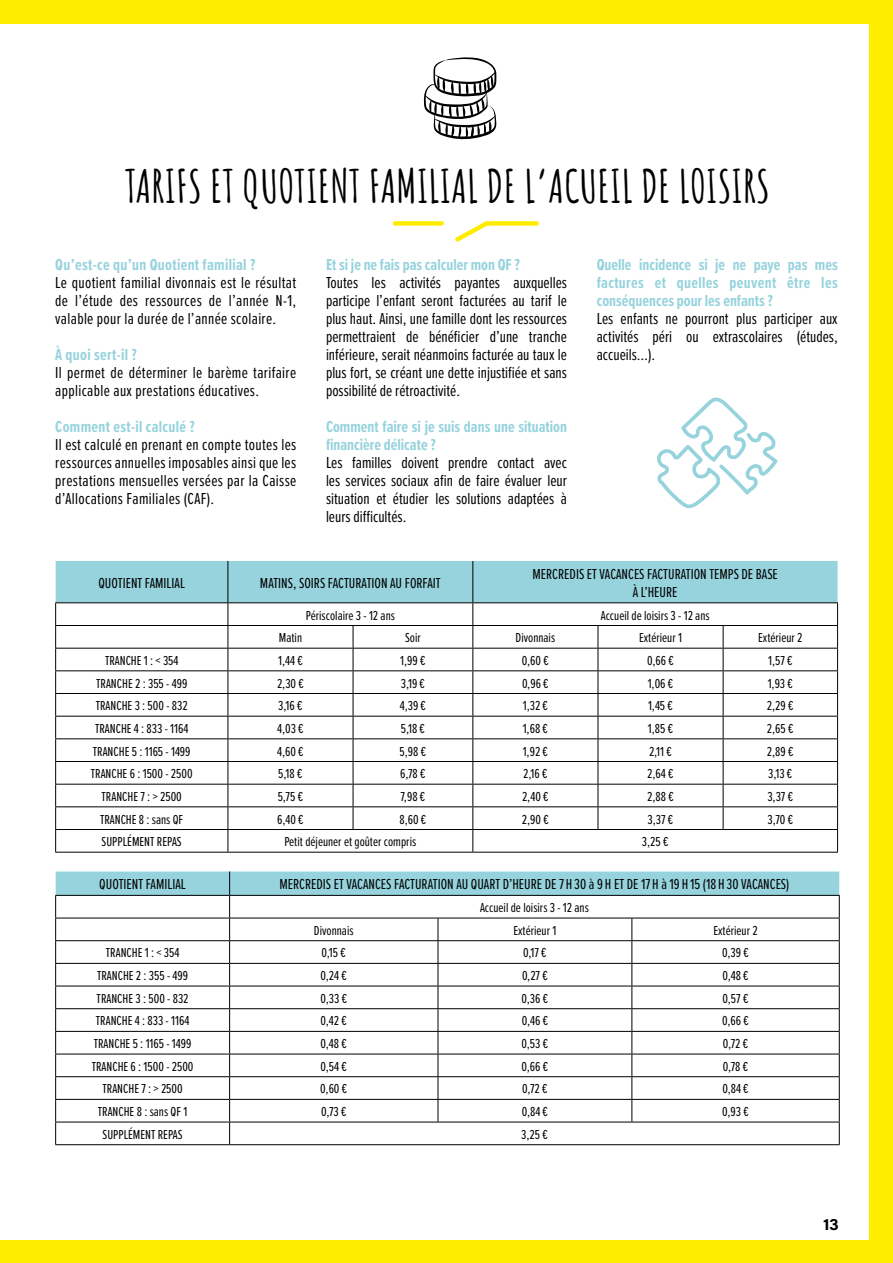
<style>
.page{position:relative;width:893px;height:1263px;background:#fff}
.page>*{position:absolute;margin:0;border:0;box-sizing:border-box;transform-origin:0 0}
.t1{font:700 45px "Amatic SC";color:#000}
.t2{font:16.5px/18px "Proxima Nova Ex Cn";letter-spacing:.02em;color:#000;text-align:justify}
.t3{font:700 16.5px/18px "Proxima Nova Ex Cn";color:#96d3dd}
.t4{font:700 16.5px "Proxima Nova Ex Cn";letter-spacing:.02em;color:#96d3dd}
.t5{font:16.5px "Acumin Variable Concept";color:#000}
.t6{font:15px/18px "Proxima Nova Ex Cn";color:#000;text-align:center}
.t7{font:13.5px "Proxima Nova Ex Cn";color:#000}
</style>
<div class="page">
<div style="left:870px;top:0;width:23px;height:1263px;background:#ffed00"></div>
<div style="left:0;top:0;width:893px;height:23px;background:#ffed00"></div>
<div style="left:0;top:1241px;width:893px;height:22px;background:#ffed00"></div>
<div style="left:395px;top:221px;width:47px;height:5px;background:#ffed00"></div>
<svg style="left:455px;top:221px;width:84px;height:21px"></svg>
<svg style="left:55px;top:561px;width:783px;height:291px"></svg>
<hr style="left:55px;top:852px;width:173px;height:1px;background:#000">
<hr style="left:228px;top:852px;width:125px;height:1px;background:#000">
<hr style="left:353px;top:852px;width:120px;height:1px;background:#000">
<hr style="left:473px;top:852px;width:125px;height:1px;background:#000">
<hr style="left:598px;top:852px;width:125px;height:1px;background:#000">
<hr style="left:723px;top:852px;width:115px;height:1px;background:#000">
<svg style="left:55px;top:871px;width:785px;height:273px"></svg>
<hr style="left:55px;top:1144px;width:175px;height:1px;background:#000">
<hr style="left:230px;top:1144px;width:208px;height:1px;background:#000">
<hr style="left:438px;top:1144px;width:194px;height:1px;background:#000">
<hr style="left:632px;top:1144px;width:208px;height:1px;background:#000">
<svg style="left:424px;top:57px;width:72px;height:83px"></svg>
<svg style="left:657px;top:397px;width:120px;height:111px"></svg>
<h1 class="t1" style="left:125px;top:152px;width:646px">TARIFS ET QUOTIENT FAMILIAL DE L’ACUEIL DE LOISIRS</h1>
<p class="t4" style="left:55px;top:253px;width:202px">Qu’est-ce qu’un Quotient familial ?</p>
<p class="t2" style="left:55px;top:273px;width:242px">Le quotient familial divonnais est le résultat de l’étude des ressources de l’année N-1, valable pour la durée de l’année scolaire.</p>
<p class="t4" style="left:55px;top:343px;width:83px">À quoi sert-il ?</p>
<p class="t2" style="left:55px;top:363px;width:242px">Il permet de déterminer le barème tarifaire applicable aux prestations éducatives.</p>
<p class="t4" style="left:55px;top:415px;width:141px">Comment est-il calculé ?</p>
<p class="t2" style="left:55px;top:435px;width:242px">Il est calculé en prenant en compte toutes les ressources annuelles imposables ainsi que les prestations mensuelles versées par la Caisse d’Allocations Familiales (CAF).</p>
<p class="t3" style="left:326px;top:255px;width:195px">Et si je ne fais pas calculer mon QF ?</p>
<p class="t2" style="left:326px;top:273px;width:242px">Toutes les activités payantes auxquelles participe l’enfant seront facturées au tarif le plus haut. Ainsi, une famille dont les ressources permettraient de bénéficier d’une tranche inférieure, serait néanmoins facturée au taux le plus fort, se créant une dette injustifiée et sans possibilité de rétroactivité.</p>
<p class="t3" style="left:326px;top:417px;width:242px">Comment faire si je suis dans une situation financière délicate ?</p>
<p class="t2" style="left:326px;top:453px;width:242px">Les familles doivent prendre contact avec les services sociaux afin de faire évaluer leur situation et étudier les solutions adaptées à leurs difficultés.</p>
<p class="t3" style="left:597px;top:255px;width:242px;text-align:justify">Quelle incidence si je ne paye pas mes factures et quelles peuvent être les conséquences pour les enfants ?</p>
<p class="t2" style="left:597px;top:309px;width:242px">Les enfants ne pourront plus participer aux activités péri ou extrascolaires (études, accueils…).</p>
<p class="t6" style="left:98px;top:573px;width:88px">QUOTIENT FAMILIAL</p>
<p class="t6" style="left:260px;top:573px;width:182px">MATINS, SOIRS FACTURATION AU FORFAIT</p>
<p class="t6" style="left:532px;top:564px;width:247px">MERCREDIS ET VACANCES FACTURATION TEMPS DE BASE<br>À L’HEURE</p>
<p class="t7" style="left:306px;top:605px;width:91px">Périscolaire 3 - 12 ans</p>
<p class="t7" style="left:601px;top:605px;width:110px">Accueil de loisirs 3 - 12 ans</p>
<p class="t7" style="left:279px;top:628px;width:25px">Matin</p>
<p class="t7" style="left:405px;top:628px;width:17px">Soir</p>
<p class="t7" style="left:516px;top:628px;width:41px">Divonnais</p>
<p class="t7" style="left:639px;top:628px;width:44px">Extérieur 1</p>
<p class="t7" style="left:758px;top:628px;width:46px">Extérieur 2</p>
<p class="t7" style="left:105px;top:650px;width:75px">TRANCHE 1 : &lt; 354</p>
<p class="t7" style="left:278px;top:650px;width:26px">1,44 €</p>
<p class="t7" style="left:400px;top:650px;width:27px">1,99 €</p>
<p class="t7" style="left:522px;top:650px;width:28px">0,60 €</p>
<p class="t7" style="left:647px;top:650px;width:28px">0,66 €</p>
<p class="t7" style="left:768px;top:650px;width:26px">1,57 €</p>
<p class="t7" style="left:96px;top:673px;width:93px">TRANCHE 2 : 355 - 499</p>
<p class="t7" style="left:277px;top:673px;width:28px">2,30 €</p>
<p class="t7" style="left:401px;top:673px;width:26px">3,19 €</p>
<p class="t7" style="left:522px;top:673px;width:28px">0,96 €</p>
<p class="t7" style="left:648px;top:673px;width:27px">1,06 €</p>
<p class="t7" style="left:768px;top:673px;width:27px">1,93 €</p>
<p class="t7" style="left:96px;top:696px;width:93px">TRANCHE 3 : 500 - 832</p>
<p class="t7" style="left:278px;top:696px;width:26px">3,16 €</p>
<p class="t7" style="left:400px;top:696px;width:28px">4,39 €</p>
<p class="t7" style="left:523px;top:696px;width:27px">1,32 €</p>
<p class="t7" style="left:648px;top:696px;width:27px">1,45 €</p>
<p class="t7" style="left:767px;top:696px;width:28px">2,29 €</p>
<p class="t7" style="left:95px;top:718px;width:95px">TRANCHE 4 : 833 - 1164</p>
<p class="t7" style="left:277px;top:718px;width:28px">4,03 €</p>
<p class="t7" style="left:401px;top:718px;width:26px">5,18 €</p>
<p class="t7" style="left:523px;top:718px;width:27px">1,68 €</p>
<p class="t7" style="left:648px;top:718px;width:27px">1,85 €</p>
<p class="t7" style="left:767px;top:718px;width:28px">2,65 €</p>
<p class="t7" style="left:93px;top:741px;width:99px">TRANCHE 5 : 1165 - 1499</p>
<p class="t7" style="left:277px;top:741px;width:28px">4,60 €</p>
<p class="t7" style="left:400px;top:741px;width:28px">5,98 €</p>
<p class="t7" style="left:523px;top:741px;width:27px">1,92 €</p>
<p class="t7" style="left:649px;top:741px;width:24px">2,11 €</p>
<p class="t7" style="left:767px;top:741px;width:28px">2,89 €</p>
<p class="t7" style="left:91px;top:764px;width:103px">TRANCHE 6 : 1500 - 2500</p>
<p class="t7" style="left:278px;top:764px;width:26px">5,18 €</p>
<p class="t7" style="left:400px;top:764px;width:27px">6,78 €</p>
<p class="t7" style="left:523px;top:764px;width:26px">2,16 €</p>
<p class="t7" style="left:647px;top:764px;width:28px">2,64 €</p>
<p class="t7" style="left:768px;top:764px;width:26px">3,13 €</p>
<p class="t7" style="left:102px;top:786px;width:82px">TRANCHE 7 : &gt; 2500</p>
<p class="t7" style="left:278px;top:786px;width:27px">5,75 €</p>
<p class="t7" style="left:400px;top:786px;width:26px">7,98 €</p>
<p class="t7" style="left:522px;top:786px;width:28px">2,40 €</p>
<p class="t7" style="left:647px;top:786px;width:28px">2,88 €</p>
<p class="t7" style="left:767px;top:786px;width:27px">3,37 €</p>
<p class="t7" style="left:100px;top:809px;width:85px">TRANCHE 8 : sans QF</p>
<p class="t7" style="left:277px;top:809px;width:28px">6,40 €</p>
<p class="t7" style="left:399px;top:809px;width:28px">8,60 €</p>
<p class="t7" style="left:522px;top:809px;width:28px">2,90 €</p>
<p class="t7" style="left:648px;top:809px;width:27px">3,37 €</p>
<p class="t7" style="left:767px;top:809px;width:27px">3,70 €</p>
<p class="t7" style="left:102px;top:832px;width:82px">SUPPLÉMENT REPAS</p>
<p class="t7" style="left:284px;top:832px;width:133px">Petit déjeuner et goûter compris</p>
<p class="t7" style="left:642px;top:832px;width:28px">3,25 €</p>
<p class="t6" style="left:99px;top:875px;width:88px">QUOTIENT FAMILIAL</p>
<p class="t6" style="left:279px;top:875px;width:511px">MERCREDIS ET VACANCES FACTURATION AU QUART D’HEURE DE 7 H 30 à 9 H ET DE 17 H à 19 H 15 (18 H 30 VACANCES)</p>
<p class="t7" style="left:480px;top:898px;width:110px">Accueil de loisirs 3 - 12 ans</p>
<p class="t7" style="left:314px;top:920px;width:41px">Divonnais</p>
<p class="t7" style="left:513px;top:920px;width:44px">Extérieur 1</p>
<p class="t7" style="left:713px;top:920px;width:46px">Extérieur 2</p>
<p class="t7" style="left:106px;top:943px;width:75px">TRANCHE 1 : &lt; 354</p>
<p class="t7" style="left:322px;top:943px;width:26px">0,15 €</p>
<p class="t7" style="left:523px;top:943px;width:25px">0,17 €</p>
<p class="t7" style="left:722px;top:943px;width:28px">0,39 €</p>
<p class="t7" style="left:97px;top:966px;width:93px">TRANCHE 2 : 355 - 499</p>
<p class="t7" style="left:321px;top:966px;width:28px">0,24 €</p>
<p class="t7" style="left:522px;top:966px;width:27px">0,27 €</p>
<p class="t7" style="left:722px;top:966px;width:28px">0,48 €</p>
<p class="t7" style="left:97px;top:988px;width:93px">TRANCHE 3 : 500 - 832</p>
<p class="t7" style="left:320px;top:988px;width:28px">0,33 €</p>
<p class="t7" style="left:522px;top:988px;width:28px">0,36 €</p>
<p class="t7" style="left:723px;top:988px;width:27px">0,57 €</p>
<p class="t7" style="left:96px;top:1011px;width:95px">TRANCHE 4 : 833 - 1164</p>
<p class="t7" style="left:321px;top:1011px;width:28px">0,42 €</p>
<p class="t7" style="left:522px;top:1011px;width:28px">0,46 €</p>
<p class="t7" style="left:722px;top:1011px;width:28px">0,66 €</p>
<p class="t7" style="left:94px;top:1034px;width:99px">TRANCHE 5 : 1165 - 1499</p>
<p class="t7" style="left:321px;top:1034px;width:28px">0,48 €</p>
<p class="t7" style="left:522px;top:1034px;width:28px">0,53 €</p>
<p class="t7" style="left:723px;top:1034px;width:27px">0,72 €</p>
<p class="t7" style="left:92px;top:1056px;width:103px">TRANCHE 6 : 1500 - 2500</p>
<p class="t7" style="left:321px;top:1056px;width:28px">0,54 €</p>
<p class="t7" style="left:522px;top:1056px;width:28px">0,66 €</p>
<p class="t7" style="left:723px;top:1056px;width:27px">0,78 €</p>
<p class="t7" style="left:103px;top:1079px;width:82px">TRANCHE 7 : &gt; 2500</p>
<p class="t7" style="left:320px;top:1079px;width:28px">0,60 €</p>
<p class="t7" style="left:522px;top:1079px;width:27px">0,72 €</p>
<p class="t7" style="left:722px;top:1079px;width:28px">0,84 €</p>
<p class="t7" style="left:98px;top:1102px;width:91px">TRANCHE 8 : sans QF 1</p>
<p class="t7" style="left:321px;top:1102px;width:27px">0,73 €</p>
<p class="t7" style="left:522px;top:1102px;width:28px">0,84 €</p>
<p class="t7" style="left:722px;top:1102px;width:28px">0,93 €</p>
<p class="t7" style="left:103px;top:1124px;width:82px">SUPPLÉMENT REPAS</p>
<p class="t7" style="left:521px;top:1124px;width:28px">3,25 €</p>
<p class="t5" style="left:823px;top:1213px;width:17px">13</p>
</div>
